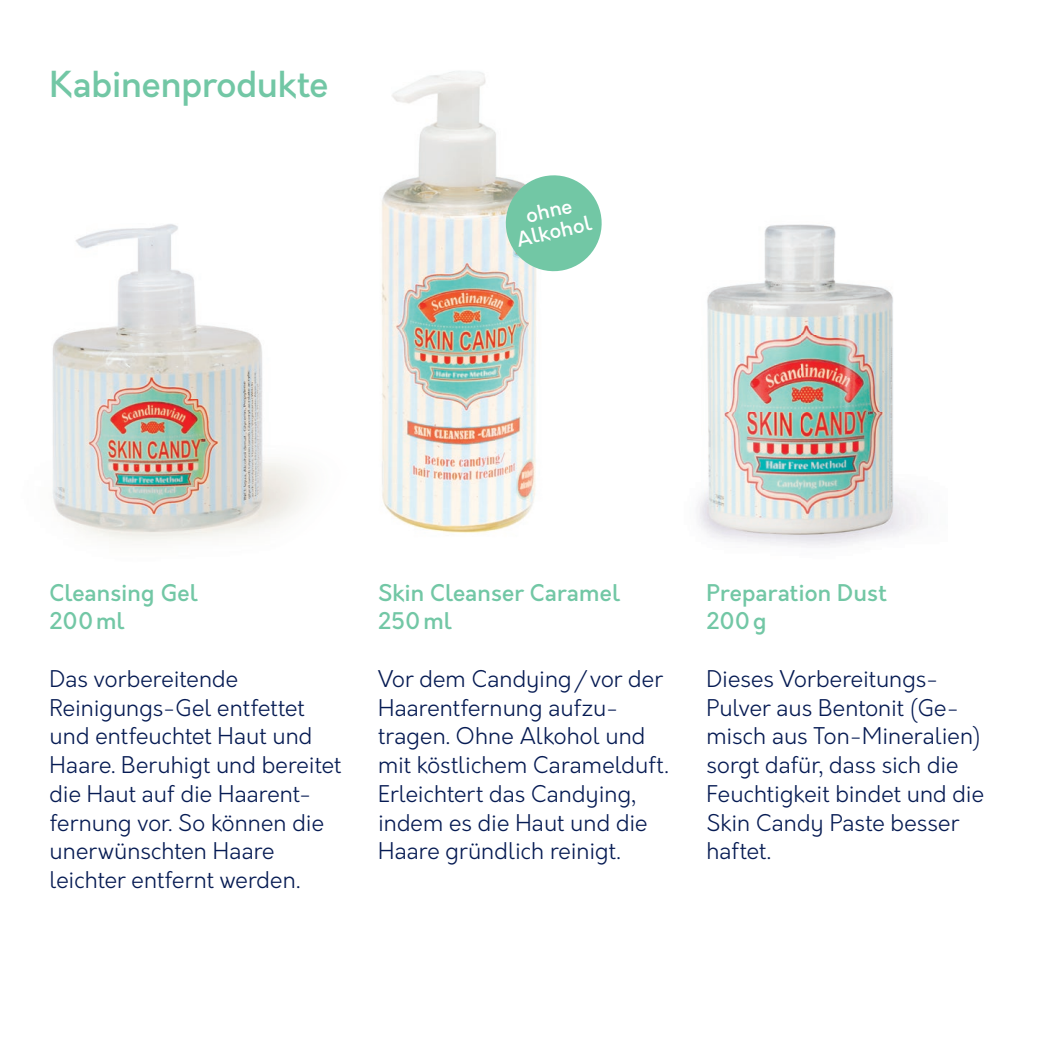
<style>
.page{position:relative;width:1049px;height:1049px;background:#fff}
.page>*{position:absolute;margin:0;border:0;box-sizing:border-box;transform-origin:0 0}
.t1{font:500 35px "Orkney";letter-spacing:-.005em;color:#72c7a5}
.t2{font:300 22.5px/28.8px "Orkney";color:#061b53}
.t3{font:500 22.5px/28.8px "Orkney";letter-spacing:.005em;color:#72c7a5}
.t4{font:500 20px/21.2px "Orkney";color:#fff;text-align:center}
</style>
<div class="page">
<img style="left:52px;top:224px;width:256px;height:317px">
<img style="left:381px;top:71px;width:156px;height:462px">
<img style="left:697px;top:224px;width:225px;height:323px">
<svg style="left:501px;top:171px;width:101px;height:105px"></svg>
<h1 class="t1" style="left:50px;top:61px;width:280px">Kabinenprodukte</h1>
<p class="t4" style="left:510px;top:209px;width:78px;rotate:-13deg">ohne<br>Alkohol</p>
<p class="t3" style="left:50px;top:579px;width:150px">Cleansing Gel<br>200 ml</p>
<p class="t2" style="left:50px;top:665px;width:293px">Das vorbereitende<br>Reinigungs- Gel entfettet und entfeuchtet Haut und<br>Haare. Beruhigt und be reitet die Haut auf die Haarent&shy;fernung vor. So können die unerwünschten Haare leichter entfernt werden.</p>
<p class="t3" style="left:378px;top:579px;width:243px">Skin Cleanser Caramel<br>250 ml</p>
<p class="t2" style="left:378px;top:665px;width:292px">Vor dem Candying / vor der<br>Haarentfernung aufzu&shy;tragen. Ohne Alkohol und mit köstlichem Caramelduft.<br>Erleichtert das Candying, indem es die Haut und die<br>Haare gründlich reinigt.</p>
<p class="t3" style="left:706px;top:579px;width:182px">Preparation Dust<br>200 g</p>
<p class="t2" style="left:706px;top:665px;width:279px">Dieses Vorbereitungs-<br>Pulver aus Bentonit (Ge&shy;misch aus Ton-Mineralien) sorgt dafür, dass sich die<br>Feuchtigkeit bindet und die<br>Skin Candy Paste besser haftet.</p>
</div>
